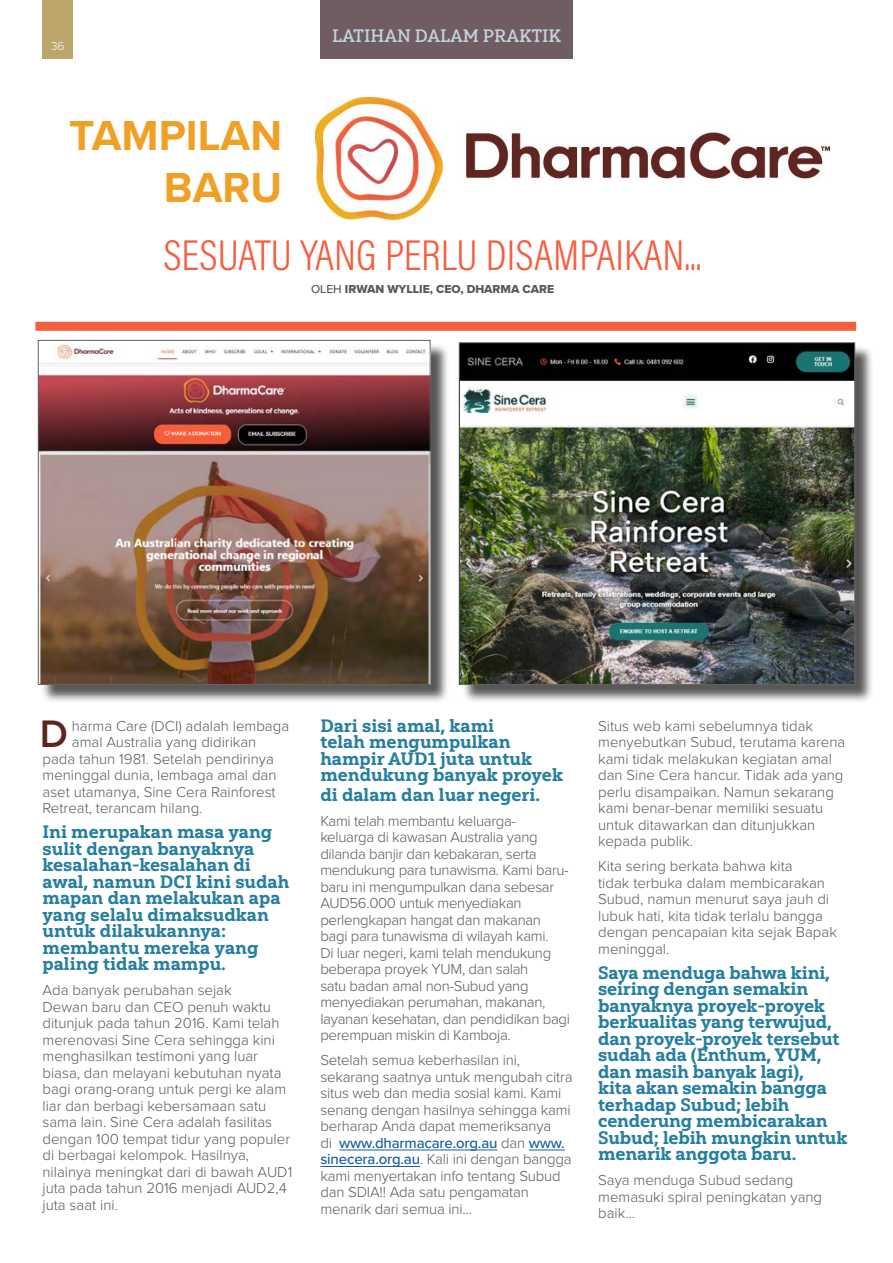
<style>
.page{position:relative;width:893px;height:1263px;background:#fff}
.page>*{position:absolute;margin:0;border:0;box-sizing:border-box;transform-origin:0 0}
.t1{font:300 43.5px "Acumin Pro Cond";color:#f65d3d}
.t2{font:700 43.5px/52.2px "Proxima Nova";color:#f0a025;text-align:right}
.Drop_cap_text{font:600 39.75px "Proxima Nova";color:#5f241e}
.Pull_out_text{font:18px/16.5px "Yorkten Slab Nor Ex B";letter-spacing:-.01em;color:#267f9f}
.t3{font:18px "Yorkten Slab Nor Med";color:#c3d4de}
.Body_text{font:300 15px/16.5px "Proxima Nova";color:#57585a}
.Body_text-2{font:300 15px/16.5px "Proxima Nova";letter-spacing:-.02em;color:#57585a}
.Drop_cap_text-2{font:300 15px "Proxima Nova";color:#57585a}
.Body_text-3{font:12px "Proxima Nova Extrabld";color:#57585a}
.t4{font:300 12px "Proxima Nova";color:#fff}
.s1{font-family:"Proxima Nova";font-weight:500}
.s2{font-weight:500;color:#175d9e}
</style>
<div class="page">
<hr style="left:339px;top:1149px;width:158px;height:1px;background:#175d9e">
<hr style="left:529px;top:1149px;width:36px;height:1px;background:#175d9e">
<hr style="left:320px;top:1166px;width:100px;height:1px;background:#175d9e">
<img style="left:316px;top:97px;width:514px;height:123px">
<div style="left:40px;top:342px;width:409px;height:361px;background:#231f20;opacity:.75"></div>
<img style="left:40px;top:342px;width:388px;height:341px">
<div style="left:38px;top:340px;width:392px;height:345px;border:1px solid #606466"></div>
<div style="left:461px;top:345px;width:412px;height:358px;background:#231f20;opacity:.75"></div>
<img style="left:461px;top:344px;width:392px;height:339px">
<div style="left:459px;top:342px;width:396px;height:343px;border:1px solid #606466"></div>
<div style="left:320px;top:0;width:253px;height:58px;background:#705d63"></div>
<div style="left:35px;top:322px;width:821px;height:9px;background:#f65d3d"></div>
<div style="left:43px;top:0;width:30px;height:58px;background:#bba56b"></div>
<p class="t4" style="left:51px;top:37px;width:15px">36</p>
<p class="t3" style="left:332px;top:25px;width:231px">LATIHAN DALAM PRAKTIK</p>
<p class="t2" style="left:69px;top:109px;width:214px">TAMPILAN<br>BARU</p>
<p class="t1" style="left:164px;top:227px;width:539px">SESUATU YANG PERLU DISAMPAIKAN...</p>
<p class="Body_text-3" style="left:311px;top:280px;width:245px"><span class="s1">OLEH</span> IRWAN WYLLIE, CEO, DHARMA CARE</p>
<p class="Drop_cap_text" style="left:40px;top:704px;width:30px">D</p>
<p class="Drop_cap_text-2" style="left:72px;top:714px;width:219px">harma Care (DCI) adalah lembaga</p>
<p class="Drop_cap_text-2" style="left:72px;top:731px;width:186px">amal Australia yang didirikan</p>
<p class="Drop_cap_text-2" style="left:43px;top:747px;width:233px">pada tahun 1981. Setelah pendirinya</p>
<p class="Drop_cap_text-2" style="left:43px;top:764px;width:235px">meninggal dunia, lembaga amal dan</p>
<p class="Drop_cap_text-2" style="left:43px;top:780px;width:235px">aset utamanya, Sine Cera Rainforest</p>
<p class="Drop_cap_text-2" style="left:43px;top:797px;width:161px">Retreat, terancam hilang.</p>
<p class="Pull_out_text" style="left:43px;top:823px;width:248px">Ini merupakan masa yang sulit dengan banyaknya kesalahan-kesalahan di awal, namun DCI kini sudah mapan dan melakukan apa yang selalu dimaksudkan untuk dilakukannya: membantu mereka yang paling tidak mampu.</p>
<p class="Body_text" style="left:43px;top:981px;width:251px">Ada banyak perubahan sejak<br>Dewan baru dan CEO penuh waktu ditunjuk pada tahun 2016. Kami telah merenovasi Sine Cera sehingga kini menghasilkan testimoni yang luar biasa, dan melayani kebutuhan nyata bagi orang-orang untuk pergi ke alam liar dan berbagi kebersamaan satu sama lain. Sine Cera adalah fasilitas dengan 100 tempat tidur yang populer di berbagai kelompok. Hasilnya, nilainya meningkat dari di bawah AUD1 juta pada tahun 2016 menjadi AUD2,4 juta saat ini.</p>
<p class="Pull_out_text" style="left:320px;top:717px;width:244px">Dari sisi amal, kami<br>telah mengumpulkan hampir AUD1 juta untuk mendukung banyak proyek</p>
<p class="Pull_out_text" style="left:320px;top:786px;width:221px">di dalam dan luar negeri.</p>
<p class="Body_text-2" style="left:320px;top:811px;width:251px">Kami telah membantu keluarga&shy;keluarga di kawasan Australia yang dilanda banjir dan kebakaran, serta mendukung para tunawisma. Kami baru&shy;baru ini mengumpulkan dana sebesar AUD56.000 untuk menyediakan perlengkapan hangat dan makanan bagi para tunawisma di wilayah kami.<br>Di luar negeri, kami telah mendukung beberapa proyek YUM, dan salah<br>satu badan amal non-Subud yang menyediakan perumahan, makanan, layanan kesehatan, dan pendidikan bagi perempuan miskin di Kamboja.</p>
<p class="Body_text" style="left:320px;top:1051px;width:254px">Setelah semua keberhasilan ini, sekarang saatnya untuk mengubah citra situs web dan media sosial kami. Kami senang dengan hasilnya sehingga kami berharap Anda dapat memeriksanya<br>di <span class="s2">www.dharmacare.org.au</span> dan <span class="s2">www. sinecera.org.au</span>. Kali ini dengan bangga kami menyertakan info tentang Subud dan SDIA!! Ada satu pengamatan menarik dari semua ini...</p>
<p class="Body_text" style="left:598px;top:716px;width:249px">Situs web kami sebelumnya tidak menyebutkan Subud, terutama karena kami tidak melakukan kegiatan amal dan Sine Cera hancur. Tidak ada yang perlu disampaikan. Namun sekarang kami benar-benar memiliki sesuatu untuk ditawarkan dan ditunjukkan kepada publik.</p>
<p class="Body_text" style="left:598px;top:857px;width:240px">Kita sering berkata bahwa kita<br>tidak terbuka dalam membicarakan<br>Subud, namun menurut saya jauh di lubuk hati, kita tidak terlalu bangga dengan pencapaian kita sejak Bapak meninggal.</p>
<p class="Pull_out_text" style="left:598px;top:964px;width:251px">Saya menduga bahwa kini, seiring dengan semakin banyaknya proyek-proyek berkualitas yang terwujud, dan proyek-proyek tersebut sudah ada (Enthum, YUM, dan masih banyak lagi),<br>kita akan semakin bangga terhadap Subud; lebih cenderung membicarakan<br>Subud; lebih mungkin untuk menarik anggota baru.</p>
<p class="Body_text" style="left:598px;top:1171px;width:225px">Saya menduga Subud sedang memasuki spiral peningkatan yang baik...</p>
</div>
